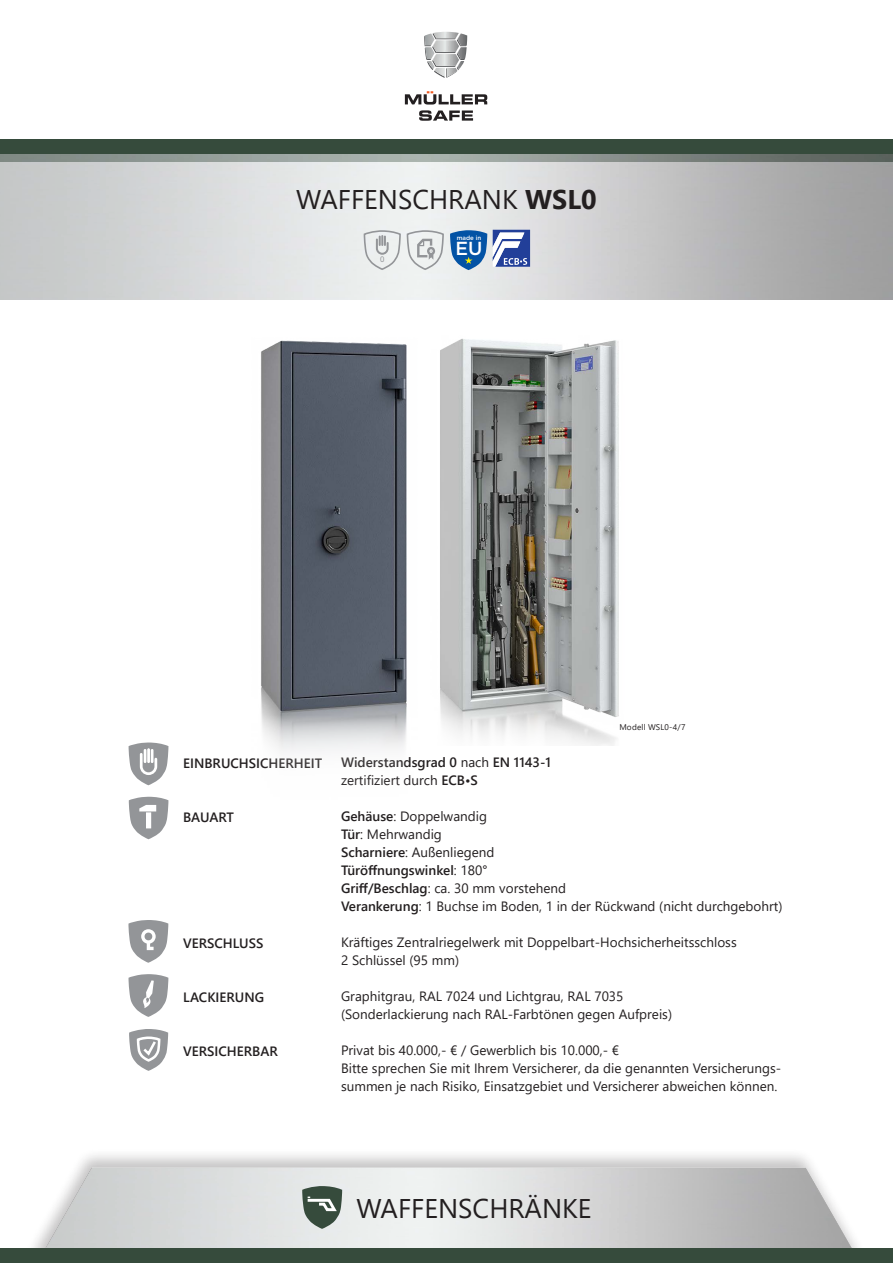
<style>
.page{position:relative;width:893px;height:1263px;background:#fff}
.page>*{position:absolute;margin:0;border:0;box-sizing:border-box;transform-origin:0 0}
.t1{font:27px "Segoe UI";color:#231f20}
.t2{font:500 18.9px "Gotham";color:#fff}
.t3{font:13.5px/18px "Segoe UI";color:#231f20}
.t4{font:600 13.5px "Segoe UI";color:#231f20}
.t5{font:8.25px "Segoe UI";letter-spacing:.02em;color:#231f20}
.t6{font:7.8px "Arial";color:#939598}
.t7{font:500 6.15px "Gotham";color:#fff}
.s1{font-weight:700}
.s2{font-weight:400}
.s3{font-weight:600}
</style>
<div class="page">
<div style="left:0;top:140px;width:893px;height:22px;background:#364b3c"></div>
<div style="left:23px;top:1148px;width:844px;height:115px;background:#231f20;opacity:.41"></div>
<img style="left:23px;top:1167px;width:844px;height:81px">
<img style="left:0;top:155px;width:893px;height:144px">
<div style="left:0;top:1248px;width:893px;height:15px;background:#364b3c"></div>
<svg style="left:405px;top:91px;width:82px;height:30px"></svg>
<svg style="left:424px;top:32px;width:43px;height:46px"></svg>
<svg style="left:129px;top:797px;width:39px;height:42px"></svg>
<svg style="left:129px;top:742px;width:39px;height:43px"></svg>
<svg style="left:129px;top:974px;width:39px;height:43px"></svg>
<svg style="left:128px;top:920px;width:40px;height:43px"></svg>
<svg style="left:129px;top:1029px;width:39px;height:42px"></svg>
<svg style="left:301px;top:1185px;width:42px;height:45px;background:#78877d"></svg>
<svg style="left:450px;top:229px;width:37px;height:42px;background:#3f7ab4"></svg>
<svg style="left:363px;top:229px;width:81px;height:42px"></svg>
<svg style="left:493px;top:230px;width:37px;height:37px"></svg>
<img style="left:440px;top:338px;width:179px;height:407px">
<img style="left:261px;top:340px;width:146px;height:412px">
<p class="t1" style="left:296px;top:174px;width:302px">WAFFENSCHRANK <span class="s1">WSL0</span></p>
<p class="t6" style="left:380px;top:255px;width:6px">0</p>
<p class="t7" style="left:457px;top:234px;width:26px">made in</p>
<p class="t2" style="left:455px;top:237px;width:28px">EU</p>
<p class="t4" style="left:183px;top:750px;width:140px">EINBRUCHSICHERHEIT</p>
<p class="t4" style="left:183px;top:804px;width:52px">BAUART</p>
<p class="t4" style="left:183px;top:930px;width:82px">VERSCHLUSS</p>
<p class="t4" style="left:183px;top:984px;width:83px">LACKIERUNG</p>
<p class="t4" style="left:183px;top:1038px;width:96px">VERSICHERBAR</p>
<p class="t5" style="left:619px;top:720px;width:68px">Modell WSL0-4/7</p>
<p class="t4" style="left:341px;top:750px;width:211px">Widerstandsgrad 0 <span class="s2">nach</span> EN 1143-1</p>
<p class="t3" style="left:341px;top:770px;width:138px">zertifiziert durch <span class="s3">ECB•S</span></p>
<p class="t3" style="left:341px;top:806px;width:148px"><span class="s3">Gehäuse</span>: Doppelwandig</p>
<p class="t3" style="left:341px;top:824px;width:102px"><span class="s3">Tür</span>: Mehrwandig</p>
<p class="t3" style="left:341px;top:842px;width:155px"><span class="s3">Scharniere</span>: Außenliegend</p>
<p class="t4" style="left:341px;top:858px;width:148px">Türöffnungswinkel<span class="s2">: 180°</span></p>
<p class="t3" style="left:341px;top:878px;width:226px"><span class="s3">Griff/Beschlag</span>: ca. 30 mm vorstehend</p>
<p class="t3" style="left:341px;top:896px;width:443px"><span class="s3">Verankerung</span>: 1 Buchse im Boden, 1 in der Rückwand (nicht durchgebohrt)</p>
<p class="t3" style="left:341px;top:932px;width:397px">Kräftiges Zentralriegelwerk mit Doppelbart-Hochsicherheitsschloss</p>
<p class="t3" style="left:341px;top:950px;width:120px">2 Schlüssel (95 mm)</p>
<p class="t3" style="left:341px;top:986px;width:284px">Graphitgrau, RAL 7024 und Lichtgrau, RAL 7035</p>
<p class="t3" style="left:341px;top:1004px;width:333px">(Sonderlackierung nach RAL-Farbtönen gegen Aufpreis)</p>
<p class="t3" style="left:341px;top:1040px;width:280px">Privat bis 40.000,- € / Gewerblich bis 10.000,- €</p>
<p class="t3" style="left:341px;top:1058px;width:442px">Bitte sprechen Sie mit Ihrem Versicherer, da die genannten Versicherungs&shy;summen je nach Risiko, Einsatzgebiet und Versicherer abweichen können.</p>
<p class="t1" style="left:356px;top:1182px;width:237px">WAFFENSCHRÄNKE</p>
</div>
